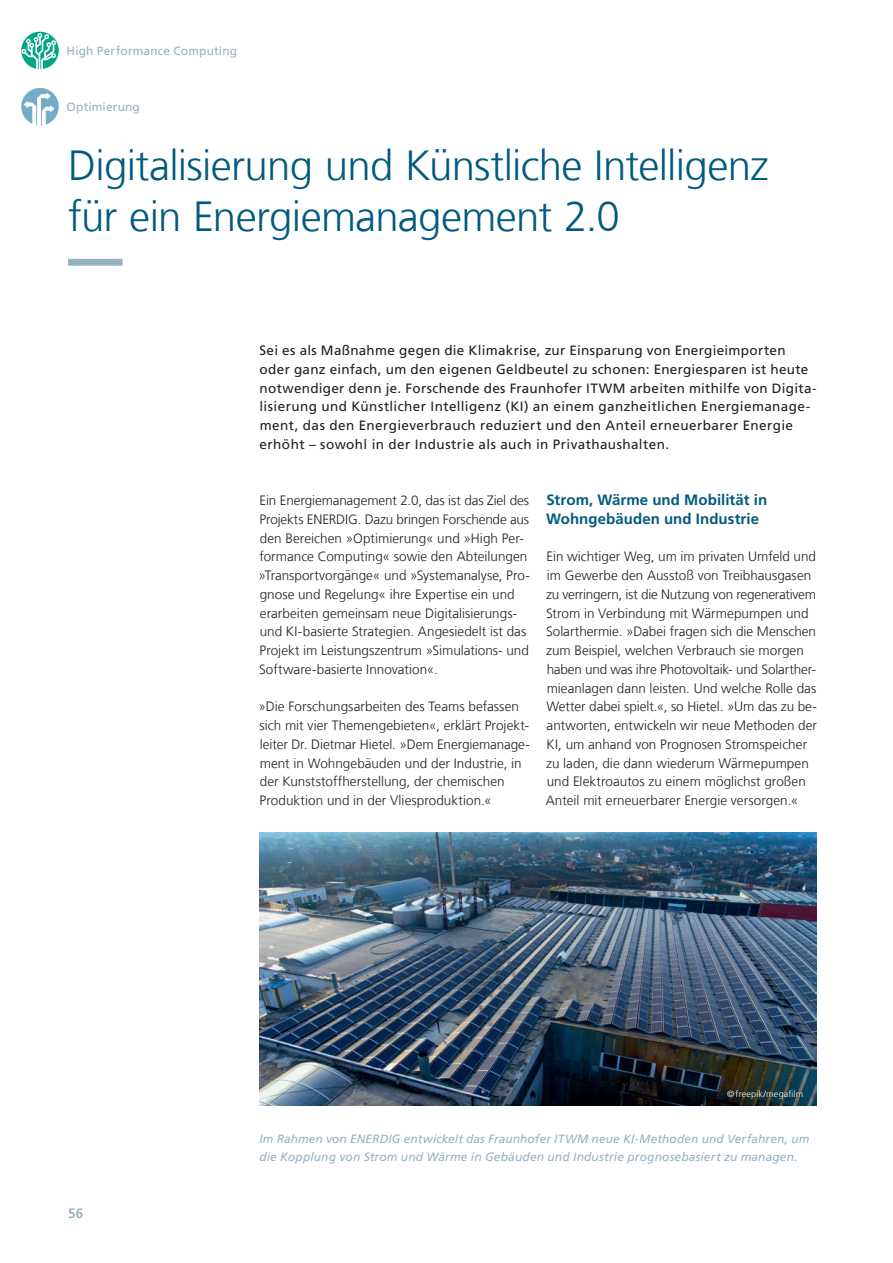
<style>
.page{position:relative;width:893px;height:1263px;background:#fff}
.page>*{position:absolute;margin:0;border:0;box-sizing:border-box;transform-origin:0 0}
.Ueberschrift_28_33_6{font:300 42px/50.4px "Frutiger LT Com";letter-spacing:-.015em;color:#005b7f}
.Zwischenueberschrift{font:700 15px/18.8px "Frutiger LT Com";letter-spacing:.005em;color:#005b7f}
.Fliesstext_9_12_5_sc{font:300 13.5px/18.8px "Frutiger LT Com";color:#231f20}
.Introtext_9_12_5_sch{font:13.5px/18.8px "Frutiger LT Com";letter-spacing:.025em;color:#231f20}
.t1{font:700 13.5px "Frutiger LT Com";color:#93b3c3}
.Bildtext_Marginal_8{font:italic 12px/18.8px "Frutiger LT Com";letter-spacing:.01em;color:#93b3c3}
.Kolumne{font:12px "Frutiger LT Com";letter-spacing:.01em;color:#93b3c3}
._12_Grafiktext{font:300 9px "Frutiger LT Com";letter-spacing:.015em;color:#fff}
</style>
<div class="page">
<img style="left:259px;top:832px;width:557px;height:273px">
<svg style="left:21px;top:88px;width:38px;height:37px"></svg>
<svg style="left:21px;top:32px;width:38px;height:37px"></svg>
<svg style="left:68px;top:259px;width:55px;height:7px"></svg>
<p class="Kolumne" style="left:67px;top:44px;width:172px">High Performance Computing</p>
<p class="Kolumne" style="left:67px;top:100px;width:75px">Optimierung</p>
<p class="Ueberschrift_28_33_6" style="left:68px;top:141px;width:702px">Digitalisierung und Künstliche Intelligenz für ein Energiemanagement 2.0</p>
<p class="Introtext_9_12_5_sch" style="left:259px;top:341px;width:559px">Sei es als Maßnahme gegen die Klimakrise, zur Einsparung von Energieimporten oder ganz einfach, um den eigenen Geldbeutel zu schonen: Energiesparen ist heute notwendiger denn je. Forschende des Fraunhofer ITWM arbeiten mithilfe von Digita&shy;lisierung und Künstlicher Intelligenz (KI) an einem ganzheitlichen Energiemanage&shy;ment, das den Energieverbrauch reduziert und den Anteil erneuerbarer Energie erhöht – sowohl in der Industrie als auch in Privathaushalten.</p>
<p class="Fliesstext_9_12_5_sc" style="left:258px;top:491px;width:273px">Ein Energiemanagement 2.0, das ist das Ziel des Projekts ENERDIG. Dazu bringen Forschende aus den Bereichen »Optimierung« und »High Per&shy;formance Computing« sowie den Abteilungen »Transportvorgänge« und »Systemanalyse, Pro&shy;gnose und Regelung« ihre Expertise ein und erarbeiten gemeinsam neue Digitalisierungs&shy;und KI-basierte Strategien. Angesiedelt ist das Projekt im Leistungszentrum »Simulations- und Software-basierte Innovation«.</p>
<p class="Fliesstext_9_12_5_sc" style="left:258px;top:697px;width:273px">»Die Forschungsarbeiten des Teams befassen sich mit vier Themengebieten«, erklärt Projekt&shy;leiter Dr. Dietmar Hietel. »Dem Energiemanage&shy;ment in Wohngebäuden und der Industrie, in der Kunststoffherstellung, der chemischen Produktion und in der Vliesproduktion.«</p>
<p class="Zwischenueberschrift" style="left:546px;top:491px;width:223px">Strom, Wärme und Mobilität in<br>Wohngebäuden und Industrie</p>
<p class="Fliesstext_9_12_5_sc" style="left:546px;top:547px;width:273px">Ein wichtiger Weg, um im privaten Umfeld und im Gewerbe den Ausstoß von Treibhausgasen zu verringern, ist die Nutzung von regenerativem Strom in Verbindung mit Wärmepumpen und Solarthermie. »Dabei fragen sich die Menschen zum Beispiel, welchen Verbrauch sie morgen haben und was ihre Photovoltaik- und Solarther&shy;mieanlagen dann leisten. Und welche Rolle das Wetter dabei spielt.«, so Hietel. »Um das zu be&shy;antworten, entwickeln wir neue Methoden der KI, um anhand von Prognosen Stromspeicher zu laden, die dann wiederum Wärmepumpen und Elektroautos zu einem möglichst großen Anteil mit erneuerbarer Energie versorgen.«</p>
<p class="_12_Grafiktext" style="left:727px;top:1088px;width:77px">© freepik/megafilm</p>
<p class="t1" style="left:68px;top:1205px;width:17px">56</p>
<p class="Bildtext_Marginal_8" style="left:259px;top:1129px;width:552px">Im Rahmen von ENERDIG entwickelt das Fraunhofer ITWM neue KI-Methoden und Verfahren, um die Kopplung von Strom und Wärme in Gebäuden und Industrie prognosebasiert zu managen.</p>
</div>
